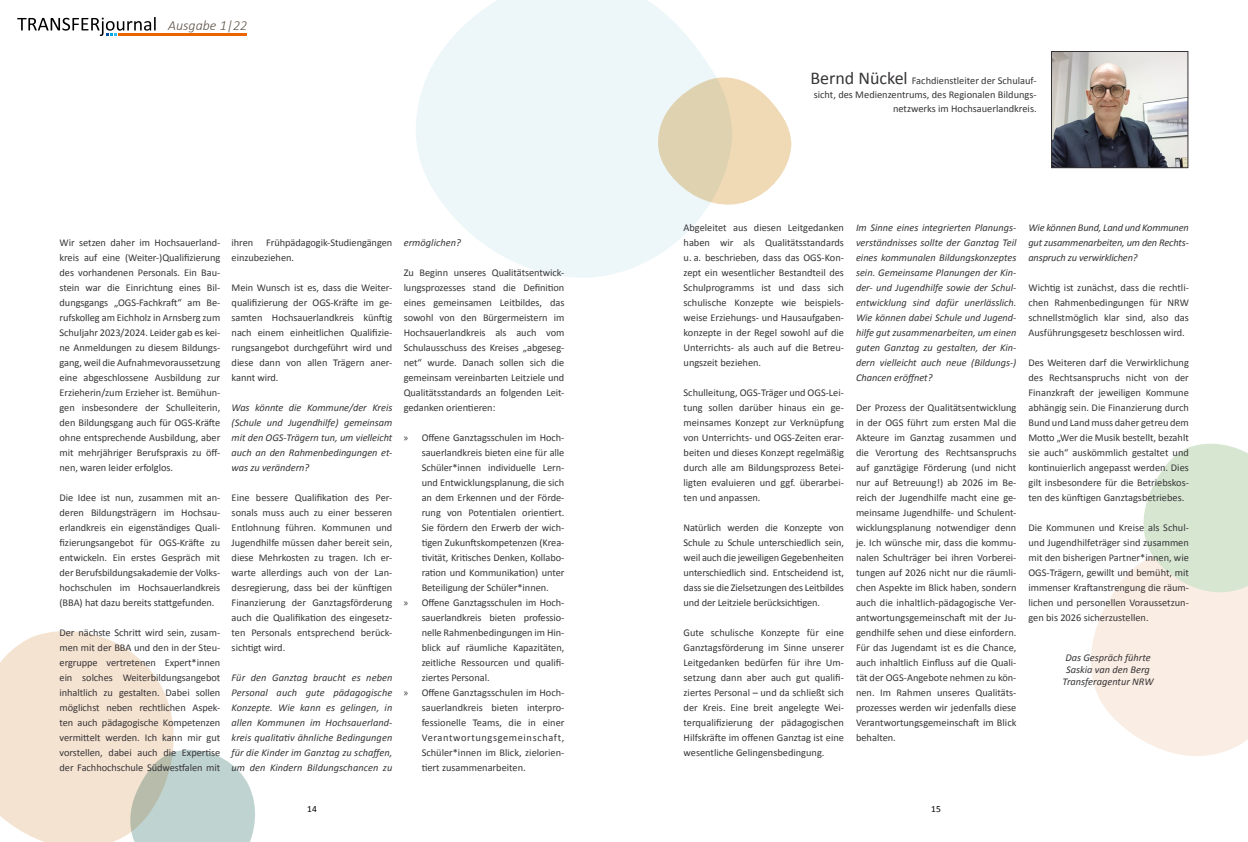
<style>
.page{position:relative;width:1248px;height:842px;background:#fff}
.page>*{position:absolute;margin:0;border:0;box-sizing:border-box;transform-origin:0 0}
.t1{font:italic 300 14px "Calibri";color:#5e5347}
.t2{font:10.4px/15px "Calibri";letter-spacing:-.005em;color:#373437;text-align:justify}
.t3{font:italic 10.4px/15px "Calibri";color:#373437;text-align:justify}
.t4{font:10.4px "Calibri";letter-spacing:.06em;color:#373437}
.t5{font:9.4px "Calibri";color:#000}
.s1{font-family:"Myriad Pro"}
.s2{font-size:18px}
</style>
<div class="page">
<svg style="left:1091px;top:444px;width:156px;height:312px"></svg>
<svg style="left:0;top:631px;width:255px;height:211px"></svg>
<svg style="left:732px;top:78px;width:59px;height:127px"></svg>
<svg style="left:416px;top:0;width:316px;height:278px;fill:#edf7fa"></svg>
<hr style="left:118px;top:33px;width:129px;height:3px;background:#ec6400">
<svg style="left:17px;top:17px;width:139px;height:19px"></svg>
<img style="left:1052px;top:53px;width:134px;height:113px">
<div style="left:1050px;top:51px;width:138px;height:117px;border:1px solid #373437"></div>
<h1 class="t1" style="left:168px;top:17px;width:81px">Ausgabe 1|22</h1>
<p class="t2" style="left:60px;top:235px;width:162px">Wir setzen daher im Hochsauerland&shy;kreis auf eine (Weiter-)Qualifizierung des vorhandenen Personals. Ein Bau&shy;stein war die Einrichtung eines Bil&shy;dungsgangs „OGS-Fachkraft“ am Be&shy;rufskolleg am Eichholz in Arnsberg zum Schuljahr 2023/2024. Leider gab es kei&shy;ne Anmeldungen zu diesem Bildungs&shy;gang, weil die Aufnahmevoraussetzung eine abgeschlossene Ausbildung zur Erzieherin/zum Erzieher ist. Bemühun&shy;gen insbesondere der Schulleiterin, den Bildungsgang auch für OGS-Kräfte ohne entsprechende Ausbildung, aber mit mehrjähriger Berufspraxis zu öff&shy;nen, waren leider erfolglos.</p>
<p class="t2" style="left:60px;top:490px;width:162px">Die Idee ist nun, zusammen mit an&shy;deren Bildungsträgern im Hochsau&shy;erlandkreis ein eigenständiges Quali&shy;fizierungsangebot für OGS-Kräfte zu entwickeln. Ein erstes Gespräch mit der Berufsbildungsakademie der Volks&shy;hochschulen im Hochsauerlandkreis (BBA) hat dazu bereits stattgefunden.</p>
<p class="t2" style="left:60px;top:625px;width:162px">Der nächste Schritt wird sein, zusam&shy;men mit der BBA und den in der Steu&shy;ergruppe vertretenen Expert*innen ein solches Weiterbildungsangebot inhaltlich zu gestalten. Dabei sollen möglichst neben rechtlichen Aspek&shy;ten auch pädagogische Kompetenzen vermittelt werden. Ich kann mir gut vorstellen, dabei auch die Expertise der Fachhochschule Südwestfalen mit</p>
<p class="t2" style="left:231px;top:235px;width:162px">ihren Frühpädagogik-Studiengängen einzubeziehen.</p>
<p class="t2" style="left:231px;top:280px;width:162px">Mein Wunsch ist es, dass die Weiter&shy;qualifizierung der OGS-Kräfte im ge&shy;samten Hochsauerlandkreis künftig nach einem einheitlichen Qualifizie&shy;rungsangebot durchgeführt wird und diese dann von allen Trägern aner&shy;kannt wird.</p>
<p class="t3" style="left:231px;top:400px;width:162px">Was könnte die Kommune/der Kreis (Schule und Jugendhilfe) gemeinsam mit den OGS-Trägern tun, um vielleicht auch an den Rahmenbedingungen et&shy;was zu verändern?</p>
<p class="t2" style="left:231px;top:490px;width:162px">Eine bessere Qualifikation des Per&shy;sonals muss auch zu einer besseren Entlohnung führen. Kommunen und Jugendhilfe müssen daher bereit sein, diese Mehrkosten zu tragen. Ich er&shy;warte allerdings auch von der Lan&shy;desregierung, dass bei der künftigen Finanzierung der Ganztagsförderung auch die Qualifikation des eingesetz&shy;ten Personals entsprechend berück&shy;sichtigt wird.</p>
<p class="t3" style="left:231px;top:670px;width:162px">Für den Ganztag braucht es neben Personal auch gute pädagogische Konzepte. Wie kann es gelingen, in allen Kommunen im Hochsauerland&shy;kreis qualitativ ähnliche Bedingungen für die Kinder im Ganztag zu schaffen, um den Kindern Bildungschancen zu</p>
<p class="t3" style="left:403px;top:235px;width:59px">ermöglichen?</p>
<p class="t2" style="left:403px;top:265px;width:162px">Zu Beginn unseres Qualitätsentwick&shy;lungsprozesses stand die Definition eines gemeinsamen Leitbildes, das sowohl von den Bürgermeistern im Hochsauerlandkreis als auch vom Schulausschuss des Kreises „abgeseg&shy;net“ wurde. Danach sollen sich die gemeinsam vereinbarten Leitziele und Qualitätsstandards an folgenden Leit&shy;gedanken orientieren:</p>
<p class="t2" style="left:403px;top:430px;width:162px"><span class="s1">»</span> Offene Ganztagsschulen im Hoch-</p>
<p class="t2" style="left:421px;top:445px;width:144px">sauerlandkreis bieten eine für alle</p>
<p class="t2" style="left:421px;top:460px;width:144px">Schüler*innen individuelle Lern-</p>
<p class="t2" style="left:421px;top:475px;width:144px">und Entwicklungsplanung, die sich</p>
<p class="t2" style="left:421px;top:490px;width:144px">an dem Erkennen und der Förde-</p>
<p class="t2" style="left:421px;top:505px;width:144px">rung von Potentialen orientiert.</p>
<p class="t2" style="left:421px;top:520px;width:144px">Sie fördern den Erwerb der wich-</p>
<p class="t2" style="left:421px;top:535px;width:144px">tigen Zukunftskompetenzen (Krea-</p>
<p class="t2" style="left:421px;top:550px;width:144px">tivität, Kritisches Denken, Kollabo-</p>
<p class="t2" style="left:421px;top:565px;width:144px">ration und Kommunikation) unter</p>
<p class="t2" style="left:421px;top:580px;width:129px">Beteiligung der Schüler*innen.</p>
<p class="t2" style="left:403px;top:595px;width:162px"><span class="s1">»</span> Offene Ganztagsschulen im Hoch-</p>
<p class="t2" style="left:421px;top:610px;width:144px">sauerlandkreis bieten professio-</p>
<p class="t2" style="left:421px;top:625px;width:144px">nelle Rahmenbedingungen im Hin-</p>
<p class="t2" style="left:421px;top:640px;width:144px">blick auf räumliche Kapazitäten,</p>
<p class="t2" style="left:421px;top:655px;width:144px">zeitliche Ressourcen und qualifi-</p>
<p class="t2" style="left:421px;top:670px;width:69px">ziertes Personal.</p>
<p class="t2" style="left:403px;top:685px;width:162px"><span class="s1">»</span> Offene Ganztagsschulen im Hoch-</p>
<p class="t2" style="left:421px;top:700px;width:144px">sauerlandkreis bieten interpro-</p>
<p class="t2" style="left:421px;top:715px;width:144px">fessionelle Teams, die in einer</p>
<p class="t4" style="left:421px;top:730px;width:144px">Verantwortungsgemeinschaft,</p>
<p class="t2" style="left:421px;top:745px;width:144px">Schüler*innen im Blick, zielorien-</p>
<p class="t2" style="left:421px;top:760px;width:106px">tiert zusammenarbeiten.</p>
<p class="t2" style="left:810px;top:73px;width:228px;line-height:14px;text-align:right"><span class="s2">Bernd Nückel</span> Fachdienstleiter der Schulauf&shy;sicht, des Medienzentrums, des Regionalen Bildungs&shy;netzwerks im Hochsauerlandkreis.</p>
<p class="t2" style="left:683px;top:220px;width:162px">Abgeleitet aus diesen Leitgedanken haben wir als Qualitätsstandards u. a. beschrieben, dass das OGS-Kon&shy;zept ein wesentlicher Bestandteil des Schulprogramms ist und dass sich schulische Konzepte wie beispiels&shy;weise Erziehungs- und Hausaufgaben&shy;konzepte in der Regel sowohl auf die Unterrichts- als auch auf die Betreu&shy;ungszeit beziehen.</p>
<p class="t2" style="left:683px;top:385px;width:162px">Schulleitung, OGS-Träger und OGS-Lei&shy;tung sollen darüber hinaus ein ge&shy;meinsames Konzept zur Verknüpfung von Unterrichts- und OGS-Zeiten erar&shy;beiten und dieses Konzept regelmäßig durch alle am Bildungsprozess Betei&shy;ligten evaluieren und ggf. überarbei&shy;ten und anpassen.</p>
<p class="t2" style="left:683px;top:520px;width:162px">Natürlich werden die Konzepte von Schule zu Schule unterschiedlich sein, weil auch die jeweiligen Gegebenheiten unterschiedlich sind. Entscheidend ist, dass sie die Zielsetzungen des Leitbildes und der Leitziele berücksichtigen.</p>
<p class="t2" style="left:683px;top:625px;width:162px">Gute schulische Konzepte für eine Ganztagsförderung im Sinne unserer Leitgedanken bedürfen für ihre Um&shy;setzung dann aber auch gut qualifi&shy;ziertes Personal – und da schließt sich der Kreis. Eine breit angelegte Wei&shy;terqualifizierung der pädagogischen Hilfskräfte im offenen Ganztag ist eine wesentliche Gelingensbedingung.</p>
<p class="t3" style="left:855px;top:220px;width:162px">Im Sinne eines integrierten Planungs&shy;verständnisses sollte der Ganztag Teil eines kommunalen Bildungskonzeptes sein. Gemeinsame Planungen der Kin&shy;der- und Jugendhilfe sowie der Schul&shy;entwicklung sind dafür unerlässlich.<br>Wie können dabei Schule und Jugend&shy;hilfe gut zusammenarbeiten, um einen guten Ganztag zu gestalten, der Kin&shy;dern vielleicht auch neue (Bildungs-)<br>Chancen eröffnet?</p>
<p class="t2" style="left:855px;top:400px;width:162px">Der Prozess der Qualitätsentwicklung in der OGS führt zum ersten Mal die Akteure im Ganztag zusammen und die Verortung des Rechtsanspruchs auf ganztägige Förderung (und nicht nur auf Betreuung!) ab 2026 im Be&shy;reich der Jugendhilfe macht eine ge&shy;meinsame Jugendhilfe- und Schulent&shy;wicklungsplanung notwendiger denn je. Ich wünsche mir, dass die kommu&shy;nalen Schulträger bei ihren Vorberei&shy;tungen auf 2026 nicht nur die räumli&shy;chen Aspekte im Blick haben, sondern auch die inhaltlich-pädagogische Ver&shy;antwortungsgemeinschaft mit der Ju&shy;gendhilfe sehen und diese einfordern.<br>Für das Jugendamt ist es die Chance, auch inhaltlich Einfluss auf die Quali&shy;tät der OGS-Angebote nehmen zu kön&shy;nen. Im Rahmen unseres Qualitäts&shy;prozesses werden wir jedenfalls diese Verantwortungsgemeinschaft im Blick behalten.</p>
<p class="t3" style="left:1028px;top:220px;width:162px">Wie können Bund, Land und Kommunen gut zusammenarbeiten, um den Rechts&shy;anspruch zu verwirklichen?</p>
<p class="t2" style="left:1028px;top:280px;width:162px">Wichtig ist zunächst, dass die rechtli&shy;chen Rahmenbedingungen für NRW schnellstmöglich klar sind, also das Ausführungsgesetz beschlossen wird.</p>
<p class="t2" style="left:1028px;top:355px;width:162px">Des Weiteren darf die Verwirklichung des Rechtsanspruchs nicht von der Finanzkraft der jeweiligen Kommune abhängig sein. Die Finanzierung durch Bund und Land muss daher getreu dem Motto „Wer die Musik bestellt, bezahlt sie auch“ auskömmlich gestaltet und kontinuierlich angepasst werden. Dies gilt insbesondere für die Betriebskos&shy;ten des künftigen Ganztagsbetriebes.</p>
<p class="t2" style="left:1028px;top:520px;width:162px">Die Kommunen und Kreise als Schul&shy;und Jugendhilfeträger sind zusammen mit den bisherigen Partner*innen, wie OGS-Trägern, gewillt und bemüht, mit immenser Kraftanstrengung die räum&shy;lichen und personellen Voraussetzun&shy;gen bis 2026 sicherzustellen.</p>
<p class="t3" style="left:1062px;top:651px;width:93px;line-height:12px;text-align:center">Das Gespräch führte<br>Saskia van den Berg<br>Transferagentur NRW</p>
<p class="t5" style="left:307px;top:803px;width:11px">14</p>
<p class="t5" style="left:931px;top:803px;width:11px">15</p>
</div>
